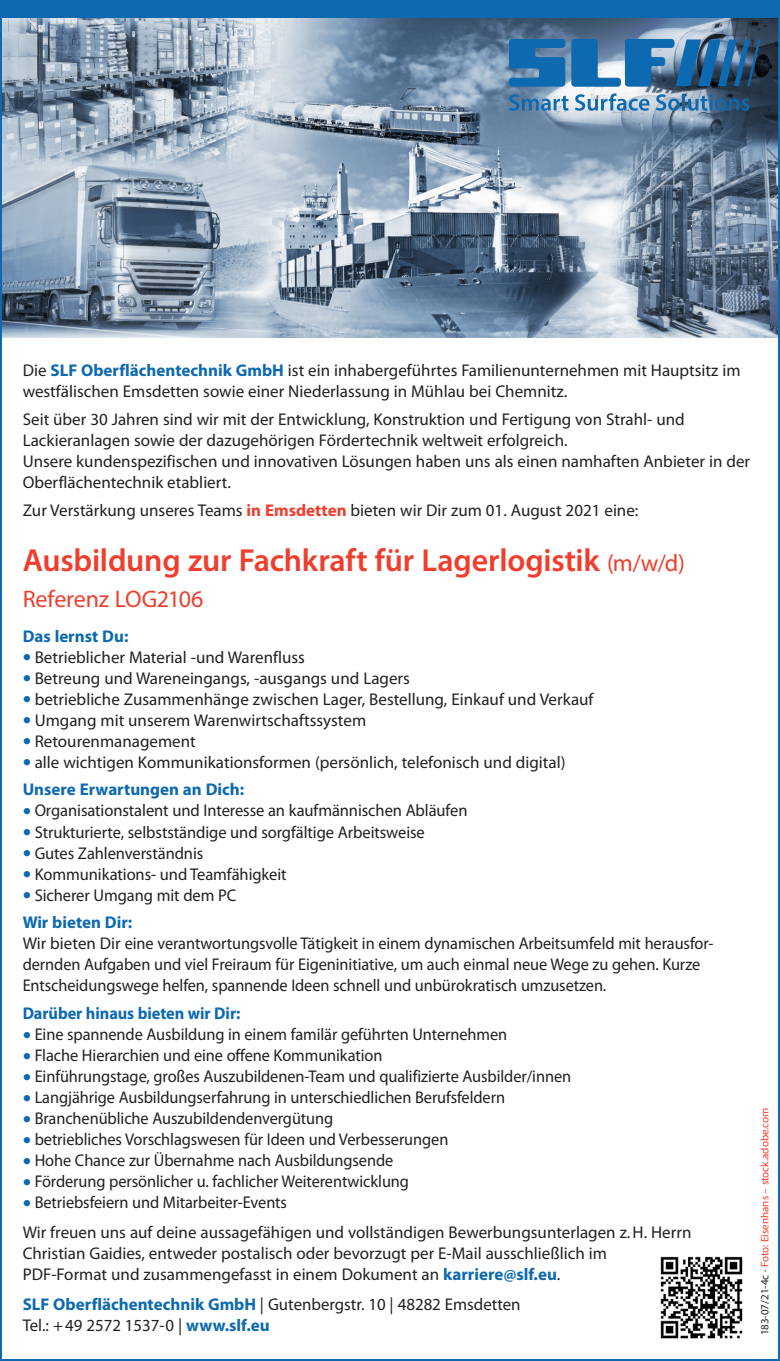
<style>
.page{position:relative;width:780px;height:1361px;background:#fff}
.page>*{position:absolute;margin:0;border:0;box-sizing:border-box;transform-origin:0 0}
.t1{font:600 32px "Myriad Pro";letter-spacing:-.01em;color:#ef3e2e}
.t2{font:24px "Myriad Pro";letter-spacing:-.005em;color:#ef3e2e}
.t3{font:17px/21px "Myriad Pro";letter-spacing:-.005em;color:#231f20}
.t4{font:17px/29.4px "Myriad Pro";letter-spacing:-.005em;color:#231f20;scale:.96 1}
.t5{font:700 17px "Myriad Pro";letter-spacing:-.005em;color:#0d69b0;scale:.96 1}
.t6{font:700 17px "Myriad Pro";letter-spacing:-.005em;color:#0d69b0}
.t7{font:11px "Myriad Pro";color:#ef3e2e}
.s1{font-weight:700;color:#0d69b0}
.s2{font-weight:700;color:#ef3e2e}
.s3{font-weight:400;font-size:24px}
.s4{font-size:30px;color:#0d69b0}
.s5{color:#231f20}
</style>
<div class="page">
<img style="left:3px;top:17px;width:774px;height:321px">
<img style="left:660px;top:1256px;width:83px;height:83px">
<svg style="left:509px;top:94px;width:59px;height:17px"></svg>
<svg style="left:575px;top:93px;width:74px;height:18px"></svg>
<svg style="left:656px;top:94px;width:23px;height:17px"></svg>
<hr style="left:682px;top:94px;width:3px;height:16px;background:#0d69b0">
<svg style="left:688px;top:94px;width:61px;height:17px"></svg>
<svg style="left:509px;top:39px;width:55px;height:47px;background:#2270af"></svg>
<svg style="left:572px;top:39px;width:188px;height:47px;background:#3973a3"></svg>
<div style="left:0;top:0;width:780px;height:17px;background:#0d69b0"></div>
<p class="t3" style="left:23px;top:359px;width:719px">Die <span class="s1">SLF Oberflächentechnik GmbH</span> ist ein inhabergeführtes Familienunternehmen mit Hauptsitz im westfälischen Emsdetten sowie einer Niederlassung in Mühlau bei Chemnitz.</p>
<p class="t3" style="left:23px;top:408px;width:729px">Seit über 30 Jahren sind wir mit der Entwicklung, Konstruktion und Fertigung von Strahl- und Lackieranlagen sowie der dazugehörigen Fördertechnik weltweit erfolgreich.<br>Unsere kundenspezifischen und innovativen Lösungen haben uns als einen namhaften Anbieter in der Oberflächentechnik etabliert.</p>
<p class="t3" style="left:23px;top:499px;width:617px">Zur Verstärkung unseres Teams <span class="s2">in Emsdetten</span> bieten wir Dir zum 01. August 2021 eine:</p>
<h1 class="t1" style="left:23px;top:540px;width:663px">Ausbildung zur Fachkraft für Lagerlogistik <span class="s3">(m/w/d)</span></h1>
<h2 class="t2" style="left:23px;top:584px;width:182px">Referenz LOG2106</h2>
<p class="t6" style="left:23px;top:625px;width:107px">Das lernst Du:</p>
<p class="t3" style="left:23px;top:646px;width:284px"><span class="s4">•</span> Betrieblicher Material -und Warenfluss</p>
<p class="t3" style="left:23px;top:667px;width:389px"><span class="s4">•</span> Betreung und Wareneingangs, -ausgangs und Lagers</p>
<p class="t3" style="left:23px;top:688px;width:572px"><span class="s4">•</span> betriebliche Zusammenhänge zwischen Lager, Bestellung, Einkauf und Verkauf</p>
<p class="t3" style="left:23px;top:709px;width:345px"><span class="s4">•</span> Umgang mit unserem Warenwirtschaftssystem</p>
<p class="t3" style="left:23px;top:730px;width:175px"><span class="s4">•</span> Retourenmanagement</p>
<p class="t3" style="left:23px;top:748px;width:544px;line-height:27.8px"><span class="s4">•</span> alle wichtigen Kommunikationsformen (persönlich, telefonisch und digital)<br><span class="s1">Unsere Erwartungen an Dich:</span></p>
<p class="t3" style="left:23px;top:800px;width:446px"><span class="s4">•</span> Organisationstalent und Interesse an kaufmännischen Abläufen</p>
<p class="t3" style="left:23px;top:821px;width:403px"><span class="s4">•</span> Strukturierte, selbstständige und sorgfältige Arbeitsweise</p>
<p class="t3" style="left:23px;top:842px;width:182px"><span class="s4">•</span> Gutes Zahlenverständnis</p>
<p class="t3" style="left:23px;top:863px;width:265px"><span class="s4">•</span> Kommunikations- und Teamfähigkeit</p>
<p class="t3" style="left:23px;top:880px;width:215px;line-height:27.8px"><span class="s4">•</span> Sicherer Umgang mit dem PC<br><span class="s1">Wir bieten Dir:</span></p>
<p class="t3" style="left:23px;top:933px;width:692px">Wir bieten Dir eine verantwortungsvolle Tätigkeit in einem dynamischen Arbeitsumfeld mit herausfor&shy;dernden Aufgaben und viel Freiraum für Eigeninitiative, um auch einmal neue Wege zu gehen. Kurze<br>Entscheidungswege helfen, spannende Ideen schnell und unbürokratisch umzusetzen.</p>
<p class="t5" style="left:23px;top:1002px;width:228px">Darüber hinaus bieten wir Dir:</p>
<p class="t4" style="left:23px;top:1019px;width:506px"><span class="s4">•</span> Eine spannende Ausbildung in einem familär geführten Unternehmen</p>
<p class="t4" style="left:23px;top:1040px;width:376px"><span class="s4">•</span> Flache Hierarchien und eine offene Kommunikation</p>
<p class="t4" style="left:23px;top:1061px;width:573px"><span class="s4">•</span> Einführungstage, großes Auszubildenen-Team und qualifizierte Ausbilder/innen</p>
<p class="t4" style="left:23px;top:1082px;width:504px"><span class="s4">•</span> Langjährige Ausbildungserfahrung in unterschiedlichen Berufsfeldern</p>
<p class="t4" style="left:23px;top:1103px;width:325px"><span class="s4">•</span> Branchenübliche Auszubildendenvergütung</p>
<p class="t4" style="left:23px;top:1124px;width:445px"><span class="s4">•</span> betriebliches Vorschlagswesen für Ideen und Verbesserungen</p>
<p class="t4" style="left:23px;top:1145px;width:387px"><span class="s4">•</span> Hohe Chance zur Übernahme nach Ausbildungsende</p>
<p class="t4" style="left:23px;top:1166px;width:404px"><span class="s4">•</span> Förderung persönlicher u. fachlicher Weiterentwicklung</p>
<p class="t4" style="left:23px;top:1187px;width:698px"><span class="s4">•</span> Betriebsfeiern und Mitarbeiter-Events<br>Wir freuen uns auf deine aussagefähigen und vollständigen Bewerbungsunterlagen z.H. Herrn</p>
<p class="t3" style="left:23px;top:1242px;width:585px">Christian Gaidies, entweder postalisch oder bevorzugt per E-Mail ausschließlich im<br>PDF-Format und zusammengefasst in einem Dokument an <span class="s1">karriere@slf.eu</span>.</p>
<p class="t3" style="left:23px;top:1294px;width:499px"><span class="s1">SLF Oberflächentechnik GmbH</span> | Gutenbergstr. 10 | 48282 Emsdetten<br>Tel.: + 49 2572 1537-0 | <span class="s1">www.slf.eu</span></p>
<p class="t7" style="left:757px;top:1335px;width:229px;rotate:-90deg"><span class="s5">183-07/21-4c ·</span> Foto: Eisenhans – stock.adobe.com</p>
</div>
